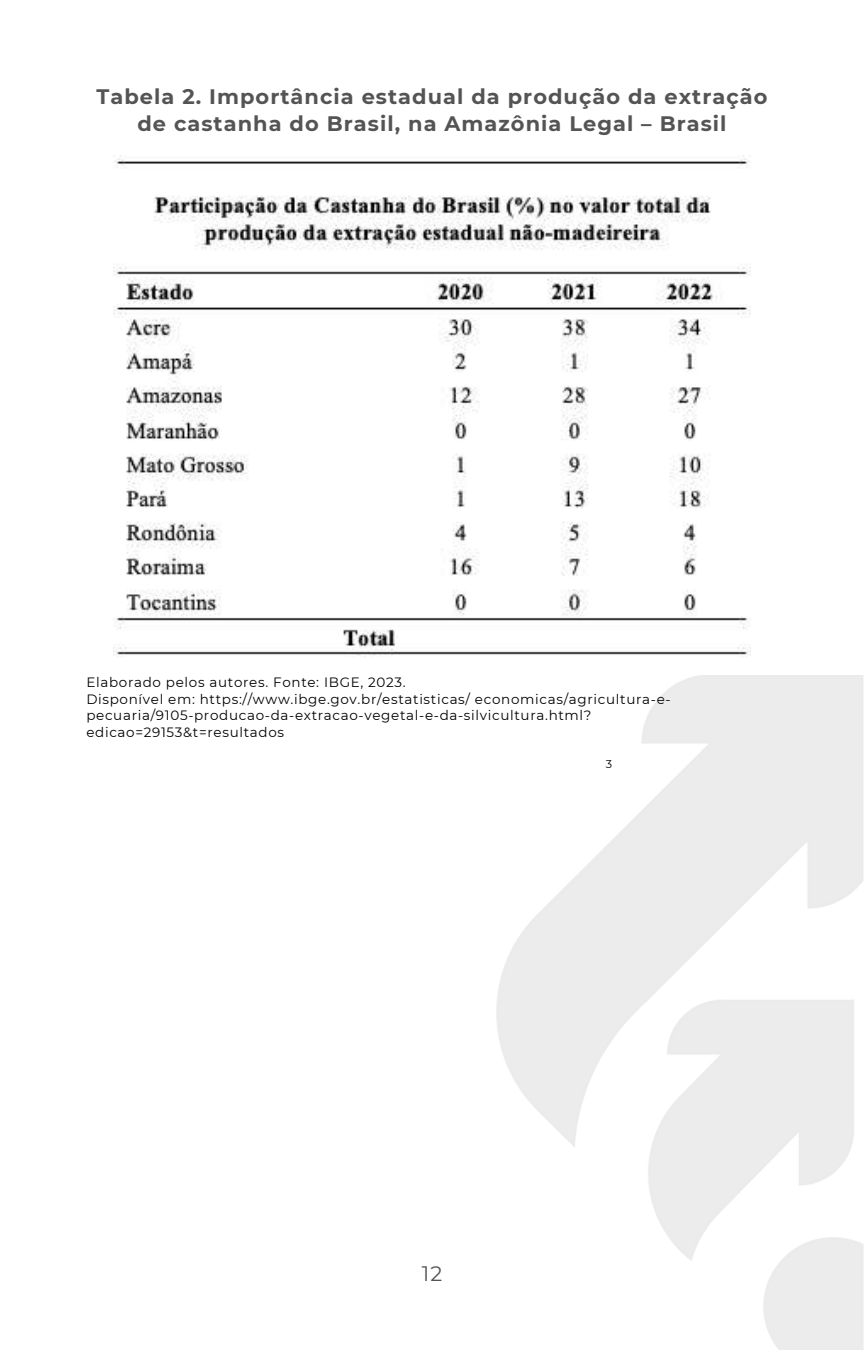
<style>
.page{position:relative;width:864px;height:1350px;background:#fff}
.page>*{position:absolute;margin:0;border:0;box-sizing:border-box;transform-origin:0 0}
.t1{font:700 20.93px/27px "Montserrat";letter-spacing:.05em;color:#545454;text-align:center}
.t2{font:20.93px "Montserrat";color:#545454}
.t3{font:13.5px/16.9px "Montserrat";letter-spacing:.05em;color:#000}
.t4{font:11.25px "Montserrat";color:#000}
</style>
<div class="page">
<img style="left:114px;top:155px;width:636px;height:502px">
<h1 class="t1" style="left:97px;top:82px;width:672px">Tabela 2. Importância estadual da produção da extração de castanha do Brasil, na Amazônia Legal – Brasil</h1>
<p class="t3" style="left:86px;top:673px;width:586px">Elaborado pelos autores. Fonte: IBGE, 2023.<br>Disponível em: https://www.ibge.gov.br/estatisticas/ economicas/agricultura-e&shy;pecuaria/9105-producao-da-extracao-vegetal-e-da-silvicultura.html? edicao=29153&amp;t=resultados</p>
<p class="t4" style="left:606px;top:756px;width:8px">3</p>
<h1 class="t2" style="left:422px;top:1259px;width:22px">12</h1>
</div>
